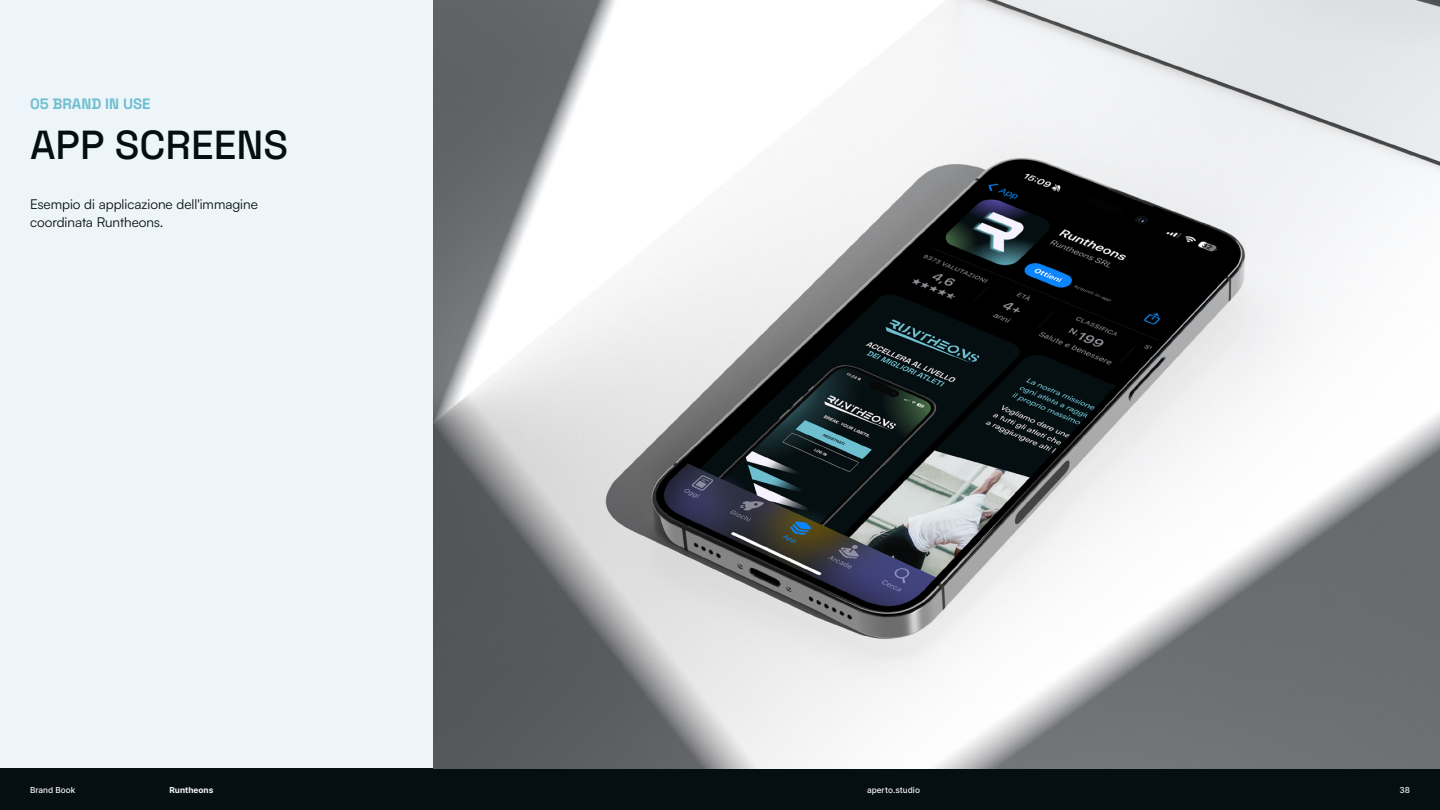
<style>
.page{position:relative;width:1440px;height:810px;background:#fff}
.page>*{position:absolute;margin:0;border:0;box-sizing:border-box;transform-origin:0 0}
.t1{font:300 40.5px "Space Grotesk";color:#050e10}
.t2{font:300 15px "Space Grotesk";color:#6ebfcf}
.t3{font:700 13.5px/18px "Satoshi Variable";color:#050e10}
.t4{font:500 8.25px "Inter";color:#f6f3ff}
.t5{font:700 8.25px "Inter";color:#f6f3ff}
</style>
<div class="page">
<div style="left:0;top:0;width:434px;height:769px;background:#edf4fa"></div>
<div style="left:0;top:769px;width:1440px;height:41px;background:#050e10"></div>
<img style="left:434px;top:0;width:1006px;height:769px">
<p class="t2" style="left:30px;top:93px;width:122px">05 BRAND IN USE</p>
<h1 class="t1" style="left:30px;top:115px;width:260px">APP SCREENS</h1>
<p class="t3" style="left:30px;top:194px;width:229px">Esempio di applicazione dell'immagine coordinata Runtheons.</p>
<p class="t4" style="left:30px;top:784px;width:47px">Brand Book</p>
<p class="t5" style="left:170px;top:784px;width:45px">Runtheons</p>
<p class="t4" style="left:867px;top:784px;width:54px">aperto.studio</p>
<p class="t4" style="left:1399px;top:784px;width:12px">38</p>
</div>
